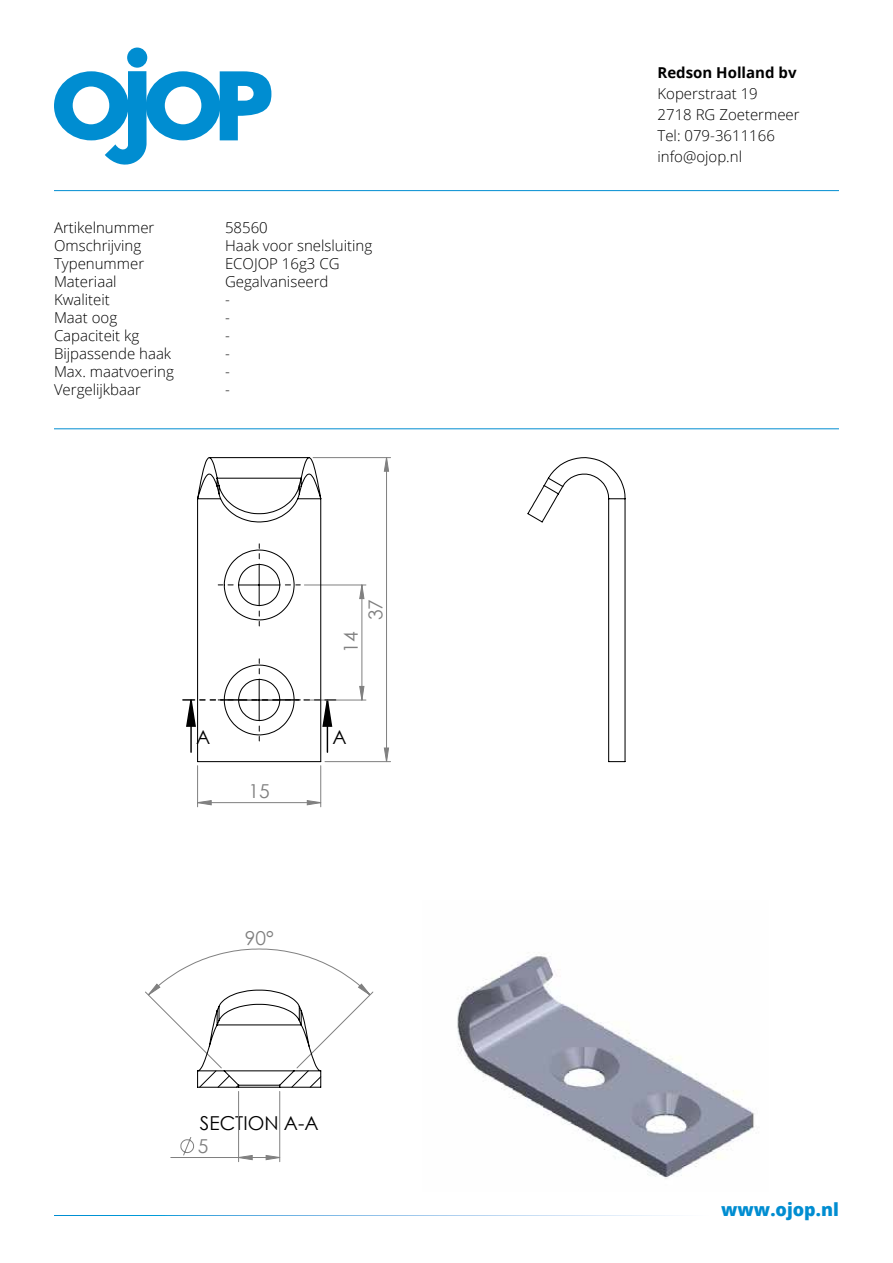
<style>
.page{position:relative;width:893px;height:1263px;background:#fff}
.page>*{position:absolute;margin:0;border:0;box-sizing:border-box;transform-origin:0 0}
.t1{font:19.2px "Century Gothic";color:#000}
.t2{font:19.2px "Century Gothic";color:#808080}
.t3{font:800 18px "Open Sans";color:#008dd1}
.t4{font:300 15px/21px "Open Sans";color:#000}
.t5{font:700 15px "Open Sans";color:#000}
</style>
<div class="page">
<hr style="left:54px;top:190px;width:785px;height:1px;background:#008dd1">
<div style="left:127px;top:48px;width:20px;height:20px;background:#008dd1;border-radius:50%"></div>
<svg style="left:54px;top:71px;width:217px;height:94px"></svg>
<hr style="left:54px;top:428px;width:785px;height:1px;background:#008dd1">
<img style="left:457px;top:952px;width:298px;height:227px">
<hr style="left:125px;top:1262px;width:643px;height:1px;background:#c0c0c0">
<hr style="left:827px;top:441px;width:1px;height:751px;background:#c0c0c0">
<hr style="left:125px;top:441px;width:643px;height:1px;background:#c0c0c0">
<hr style="left:806px;top:441px;width:1px;height:751px;background:#c0c0c0">
<hr style="left:125px;top:441px;width:1px;height:751px;background:#c0c0c0">
<svg style="left:180px;top:1137px;width:15px;height:19px"></svg>
<hr style="left:279px;top:1091px;width:1px;height:71px;background:#808080">
<hr style="left:238px;top:1091px;width:1px;height:71px;background:#808080">
<hr style="left:171px;top:1157px;width:68px;height:1px;background:#808080">
<hr style="left:320px;top:766px;width:1px;height:41px;background:#808080">
<hr style="left:197px;top:766px;width:1px;height:41px;background:#808080">
<hr style="left:325px;top:761px;width:66px;height:1px;background:#808080">
<hr style="left:313px;top:457px;width:78px;height:1px;background:#808080">
<hr style="left:304px;top:700px;width:62px;height:1px;background:#808080">
<hr style="left:304px;top:585px;width:62px;height:1px;background:#808080">
<svg style="left:238px;top:1154px;width:43px;height:6px"></svg>
<svg style="left:198px;top:800px;width:124px;height:6px"></svg>
<svg style="left:359px;top:457px;width:30px;height:305px"></svg>
<svg style="left:183px;top:457px;width:153px;height:306px"></svg>
<svg style="left:527px;top:457px;width:99px;height:306px"></svg>
<svg style="left:145px;top:948px;width:229px;height:140px"></svg>
<p class="t4" style="left:54px;top:216px;width:102px">Artikelnummer</p>
<p class="t4" style="left:225px;top:216px;width:44px">58560</p>
<p class="t4" style="left:54px;top:234px;width:89px">Omschrijving</p>
<p class="t4" style="left:225px;top:234px;width:149px">Haak voor snelsluiting</p>
<p class="t4" style="left:54px;top:252px;width:92px">Typenummer</p>
<p class="t4" style="left:225px;top:252px;width:116px">ECOJOP 16g3 CG</p>
<p class="t4" style="left:54px;top:270px;width:64px">Materiaal</p>
<p class="t4" style="left:225px;top:270px;width:105px">Gegalvaniseerd</p>
<p class="t4" style="left:54px;top:288px;width:57px">Kwaliteit</p>
<p class="t4" style="left:225px;top:288px;width:6px">-</p>
<p class="t4" style="left:54px;top:306px;width:65px">Maat oog</p>
<p class="t4" style="left:225px;top:306px;width:6px">-</p>
<p class="t4" style="left:54px;top:324px;width:87px">Capaciteit kg</p>
<p class="t4" style="left:225px;top:324px;width:6px">-</p>
<p class="t4" style="left:54px;top:342px;width:119px">Bijpassende haak</p>
<p class="t4" style="left:225px;top:342px;width:6px">-</p>
<p class="t4" style="left:54px;top:360px;width:121px">Max. maatvoering</p>
<p class="t4" style="left:225px;top:360px;width:6px">-</p>
<p class="t4" style="left:54px;top:378px;width:88px">Vergelijkbaar</p>
<p class="t4" style="left:225px;top:378px;width:6px">-</p>
<p class="t1" style="left:104px;top:354px;width:12px">4</p>
<p class="t2" style="left:337px;top:653px;width:23px;rotate:-90deg">14</p>
<p class="t2" style="left:362px;top:620px;width:23px;rotate:-90deg">37</p>
<p class="t1" style="left:196px;top:723px;width:16px">A</p>
<p class="t1" style="left:333px;top:723px;width:16px">A</p>
<p class="t2" style="left:249px;top:778px;width:23px">15</p>
<p class="t2" style="left:245px;top:924px;width:30px">90°</p>
<p class="t1" style="left:200px;top:1109px;width:120px">SECTION A-A</p>
<p class="t2" style="left:198px;top:1133px;width:12px">5</p>
<p class="t5" style="left:657px;top:62px;width:141px">Redson Holland bv</p>
<p class="t4" style="left:657px;top:83px;width:144px">Koperstraat 19<br>2718 RG Zoetermeer<br>Tel: 079-3611166 info@ojop.nl</p>
<p class="t3" style="left:721px;top:1195px;width:119px">www.ojop.nl</p>
</div>
